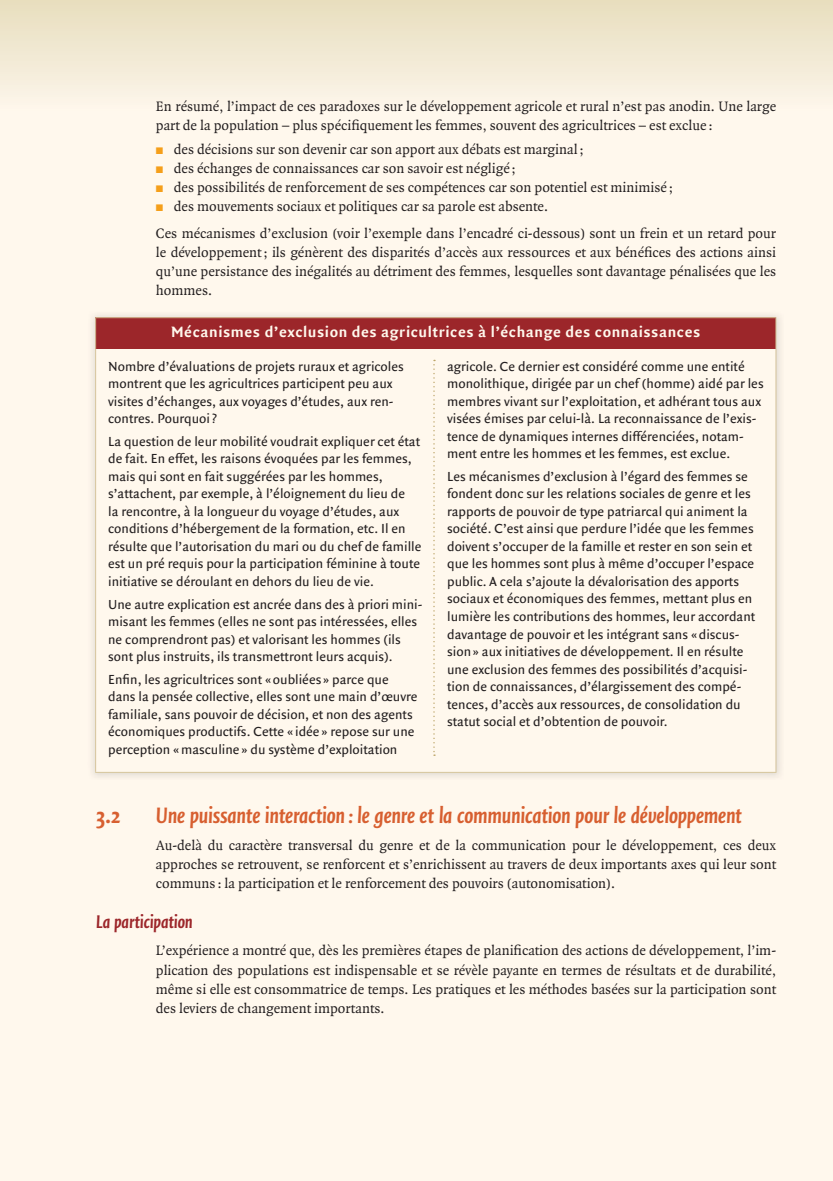
<style>
.page{position:relative;width:833px;height:1181px;background:#fff}
.page>*{position:absolute;margin:0;border:0;box-sizing:border-box;transform-origin:0 0}
.t1{font:italic 700 24px "Quadraat Sans Con";letter-spacing:-.01em;color:#d75f30}
.t2{font:700 24px "Quadraat Sans Con";color:#d75f30}
.t3{font:italic 700 19.8px "Quadraat Sans Con";letter-spacing:-.01em;color:#9c262a}
.t4{font:700 16.05px "Quadraat Sans";letter-spacing:.035em;color:#fff8ed}
.t5{font:14.7px/19px "Quadraat";color:#231f20;text-align:justify}
.t6{font:14.1px/17.5px "Quadraat Sans";color:#231f20}
.s1{color:#f59f1a}
</style>
<div class="page">
<div style="left:0;top:31px;width:833px;height:1149px;background:#fff8ed"></div>
<div style="left:0;top:0;width:833px;height:112px;background:linear-gradient(to bottom,#e7ddbd,#fdf6eb)"></div>
<img style="left:92px;top:315px;width:688px;height:462px">
<div style="left:96px;top:317px;width:680px;height:32px;background:#9c262a"></div>
<div style="left:96px;top:349px;width:680px;height:423px;background:#fff8ed"></div>
<hr style="left:95px;top:317px;width:681px;height:1px;background:#d4c39a">
<hr style="left:95px;top:318px;width:1px;height:31px;background:#d4c39a">
<hr style="left:775px;top:318px;width:1px;height:31px;background:#d4c39a">
<hr style="left:95px;top:349px;width:1px;height:422px;background:#d4c39a">
<hr style="left:775px;top:349px;width:1px;height:422px;background:#d4c39a">
<hr style="left:95px;top:771px;width:681px;height:1px;background:#d4c39a">
<svg style="left:433px;top:360px;width:2px;height:395px"></svg>
<p class="t5" style="left:156px;top:97px;width:621px">En résumé, l’impact de ces paradoxes sur le développement agricole et rural n’est pas anodin. Une large part de la population – plus spécifiquement les femmes, souvent des agricultrices – est exclue :</p>
<p class="t5" style="left:156px;top:141px;width:518px;text-align:left"><span class="s1">π</span> des décisions sur son devenir car son apport aux débats est marginal ;<br><span class="s1">π</span> des échanges de connaissances car son savoir est négligé ;<br><span class="s1">π</span> des possibilités de renforcement de ses compétences car son potentiel est minimisé ; <span class="s1">π</span> des mouvements sociaux et politiques car sa parole est absente.</p>
<p class="t5" style="left:156px;top:225px;width:622px">Ces mécanismes d’exclusion (voir l’exemple dans l’encadré ci-dessous) sont un frein et un retard pour le développement ; ils génèrent des disparités d’accès aux ressources et aux bénéfices des actions ainsi qu’une persistance des inégalités au détriment des femmes, lesquelles sont davantage pénalisées que les hommes.</p>
<p class="t4" style="left:171px;top:326px;width:531px">Mécanismes d’exclusion des agricultrices à l’échange des connaissances</p>
<p class="t6" style="left:108px;top:358px;width:297px">Nombre d’évaluations de projets ruraux et agricoles montrent que les agricultrices participent peu aux visites d’échanges, aux voyages d’études, aux ren&shy;contres. Pourquoi ?</p>
<p class="t6" style="left:108px;top:434px;width:315px">La question de leur mobilité voudrait expliquer cet état de fait. En effet, les raisons évoquées par les femmes, mais qui sont en fait suggérées par les hommes, s’attachent, par exemple, à l’éloignement du lieu de<br>la rencontre, à la longueur du voyage d’études, aux conditions d’hébergement de la formation, etc. Il en résulte que l’autorisation du mari ou du chef de famille est un pré requis pour la participation féminine à toute initiative se déroulant en dehors du lieu de vie.</p>
<p class="t6" style="left:108px;top:596px;width:316px">Une autre explication est ancrée dans des à priori mini&shy;misant les femmes (elles ne sont pas intéressées, elles ne comprendront pas) et valorisant les hommes (ils sont plus instruits, ils transmettront leurs acquis).</p>
<p class="t6" style="left:108px;top:672px;width:311px">Enfin, les agricultrices sont « oubliées » parce que dans la pensée collective, elles sont une main d’œuvre familiale, sans pouvoir de décision, et non des agents économiques productifs. Cette « idée » repose sur une perception « masculine » du système d’exploitation</p>
<p class="t6" style="left:447px;top:358px;width:318px">agricole. Ce dernier est considéré comme une entité monolithique, dirigée par un chef (homme) aidé par les membres vivant sur l’exploitation, et adhérant tous aux visées émises par celui-là. La reconnaissance de l’exis&shy;tence de dynamiques internes différenciées, notam&shy;ment entre les hommes et les femmes, est exclue.</p>
<p class="t6" style="left:447px;top:469px;width:309px">Les mécanismes d’exclusion à l’égard des femmes se fondent donc sur les relations sociales de genre et les rapports de pouvoir de type patriarcal qui animent la société. C’est ainsi que perdure l’idée que les femmes doivent s’occuper de la famille et rester en son sein et que les hommes sont plus à même d’occuper l’espace public. A cela s’ajoute la dévalorisation des apports sociaux et économiques des femmes, mettant plus en lumière les contributions des hommes, leur accordant davantage de pouvoir et les intégrant sans « discus&shy;sion » aux initiatives de développement. Il en résulte une exclusion des femmes des possibilités d’acquisi&shy;tion de connaissances, d’élargissement des compé&shy;tences, d’accès aux ressources, de consolidation du statut social et d’obtention de pouvoir.</p>
<h1 class="t2" style="left:96px;top:806px;width:27px">3.2</h1>
<h1 class="t1" style="left:156px;top:805px;width:587px">Une puissante interaction : le genre et la communication pour le développement</h1>
<p class="t5" style="left:156px;top:836px;width:622px">Au-delà du caractère transversal du genre et de la communication pour le développement, ces deux approches se retrouvent, se renforcent et s’enrichissent au travers de deux importants axes qui leur sont communs : la participation et le renforcement des pouvoirs (autonomisation).</p>
<h2 class="t3" style="left:96px;top:914px;width:98px">La participation</h2>
<p class="t5" style="left:156px;top:942px;width:622px">L’expérience a montré que, dès les premières étapes de planification des actions de développement, l’im&shy;plication des populations est indispensable et se révèle payante en termes de résultats et de durabilité, même si elle est consommatrice de temps. Les pratiques et les méthodes basées sur la participation sont des leviers de changement importants.</p>
</div>
